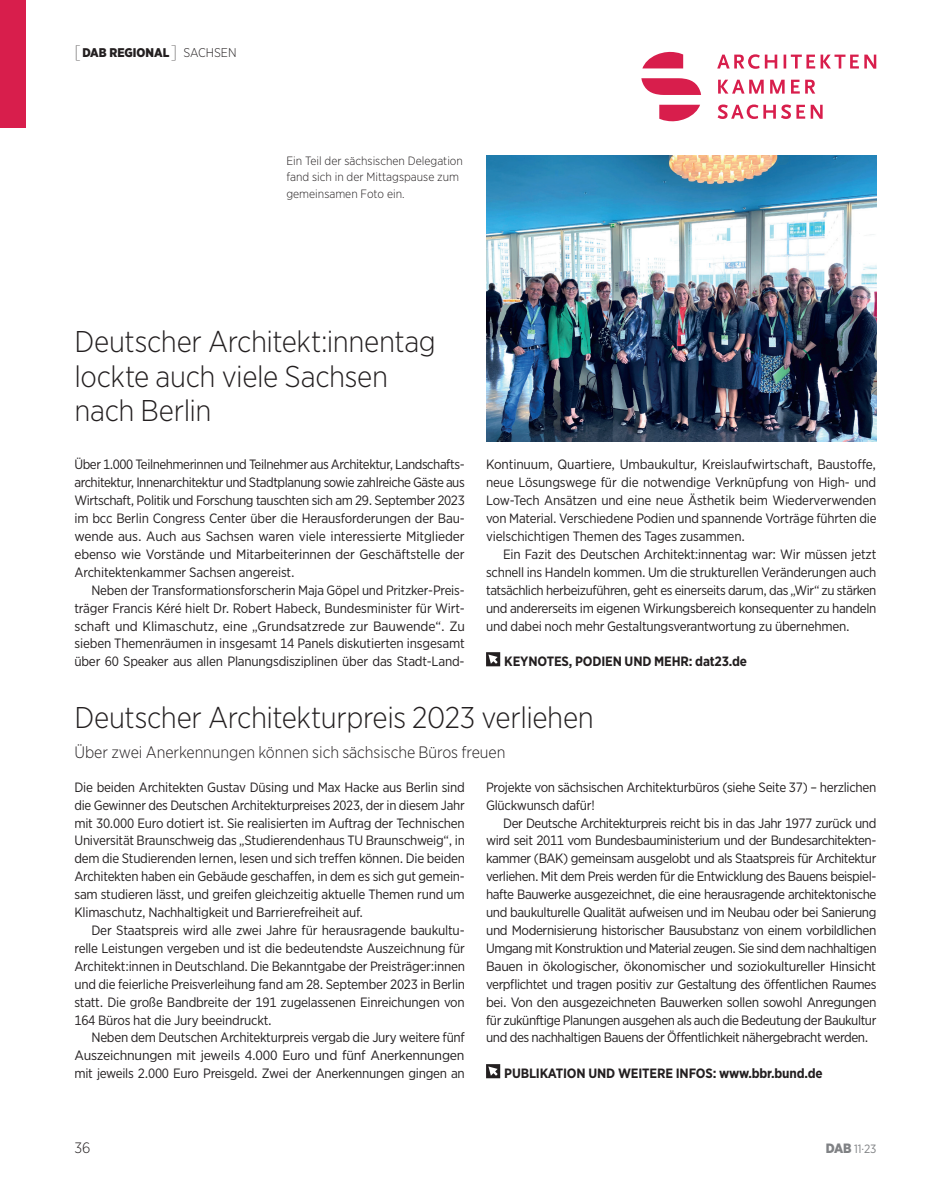
<style>
.page{position:relative;width:936px;height:1191px;background:#fff}
.page>*{position:absolute;margin:0;border:0;box-sizing:border-box;transform-origin:0 0}
.t1{font:300 30px/34.5px "Gotham Narrow";letter-spacing:-.015em;color:#231f20}
.t2{font:300 16.5px "Gotham Narrow";letter-spacing:-.005em;color:#231f20}
.t3{font:300 15px "Gotham Narrow";color:#231f20}
.t4{font:13.5px/17.9px "Gotham Narrow";letter-spacing:-.015em;color:#231f20;text-align:justify}
.t5{font:700 13.5px "Gotham Narrow";letter-spacing:-.01em;color:#231f20}
.t6{font:900 12.6px "Gotham Narrow";color:#231f20}
.t7{font:300 12px/16.5px "Gotham Narrow";color:#231f20}
.t8{font:12px "Gotham Narrow";color:#808285}
.s1{font-weight:100;font-size:18px}
.s2{font-weight:300}
.s3{font-weight:900;font-size:13.5px}
</style>
<div class="page">
<img style="left:486px;top:155px;width:390px;height:287px">
<svg style="left:486px;top:652px;width:14px;height:14px"></svg>
<svg style="left:486px;top:1064px;width:14px;height:14px"></svg>
<div style="left:0;top:0;width:26px;height:128px;background:#d81e4c"></div>
<svg style="left:717px;top:104px;width:105px;height:15px"></svg>
<svg style="left:718px;top:80px;width:97px;height:14px"></svg>
<svg style="left:717px;top:54px;width:159px;height:15px"></svg>
<svg style="left:641px;top:51px;width:60px;height:71px"></svg>
<p class="t6" style="left:74px;top:44px;width:164px"><span class="s1">[</span>DAB REGIONAL<span class="s1">]</span> <span class="s2">Sachse n</span></p>
<p class="t7" style="left:286px;top:152px;width:178px">Ein Teil der sächsischen Delegation fand sich in der Mittagspause zum gemeinsamen Foto ein.</p>
<h1 class="t1" style="left:74px;top:323px;width:363px">Deutscher Architekt:innentag lockte auch viele Sachsen nach Berlin</h1>
<p class="t4" style="left:74px;top:455px;width:392px">Über 1.000 Teilnehmerinnen und Teilnehmer aus Architektur, Landschafts&shy;architektur, Innenarchitektur und Stadtplanung sowie zahlreiche Gäste aus Wirtschaft, Politik und Forschung tauschten sich am 29. September 2023 im bcc Berlin Congress Center über die Herausforderungen der Bau&shy;wende aus. Auch aus Sachsen waren viele interessierte Mitglieder ebenso wie Vorstände und Mitarbeiterinnen der Geschäftstelle der Architektenkammer Sachsen angereist.</p>
<p class="t4" style="left:74px;top:581px;width:392px;text-indent:17px">Neben der Transformationsforscherin Maja Göpel und Pritzker-Preis&shy;träger Francis Kéré hielt Dr. Robert Habeck, Bundesminister für Wirt&shy;schaft und Klimaschutz, eine „Grundsatzrede zur Bauwende“. Zu sieben Themenräumen in insgesamt 14 Panels diskutierten insgesamt über 60 Speaker aus allen Planungsdisziplinen über das Stadt-Land-</p>
<p class="t4" style="left:486px;top:455px;width:392px">Kontinuum, Quartiere, Umbaukultur, Kreislaufwirtschaft, Baustoffe, neue Lösungswege für die notwendige Verknüpfung von High- und Low-Tech Ansätzen und eine neue Ästhetik beim Wiederverwenden von Material. Verschiedene Podien und spannende Vorträge führten die vielschichtigen Themen des Tages zusammen.</p>
<p class="t4" style="left:486px;top:545px;width:392px;text-indent:17px">Ein Fazit des Deutschen Architekt:innentag war: Wir müssen jetzt schnell ins Handeln kommen. Um die strukturellen Veränderungen auch tatsächlich herbeizuführen, geht es einerseits darum, das „Wir“ zu stärken und andererseits im eigenen Wirkungsbereich konsequenter zu handeln und dabei noch mehr Gestaltungsverantwortung zu übernehmen.</p>
<p class="t5" style="left:504px;top:653px;width:244px">KEYNOTES, PODIEN UND MEHR: dat23.de</p>
<h1 class="t1" style="left:74px;top:699px;width:521px">Deutscher Architekturpreis 2023 verliehen</h1>
<p class="t2" style="left:74px;top:742px;width:432px">Über zwei Anerkennungen können sich sächsische Büros freuen</p>
<p class="t4" style="left:74px;top:777px;width:392px">Die beiden Architekten Gustav Düsing und Max Hacke aus Berlin sind die Gewinner des Deutschen Architekturpreises 2023, der in diesem Jahr mit 30.000 Euro dotiert ist. Sie realisierten im Auftrag der Technischen Universität Braunschweig das „Studierendenhaus TU Braunschweig“, in dem die Studierenden lernen, lesen und sich treffen können. Die beiden Architekten haben ein Gebäude geschaffen, in dem es sich gut gemein&shy;sam studieren lässt, und greifen gleichzeitig aktuelle Themen rund um Klimaschutz, Nachhaltigkeit und Barrierefreiheit auf.</p>
<p class="t4" style="left:74px;top:921px;width:392px;text-indent:17px">Der Staatspreis wird alle zwei Jahre für herausragende baukultu&shy;relle Leistungen vergeben und ist die bedeutendste Auszeichnung für Architekt:innen in Deutschland. Die Bekanntgabe der Preisträger:innen und die feierliche Preisverleihung fand am 28. September 2023 in Berlin statt. Die große Bandbreite der 191 zugelassenen Einreichungen von 164 Büros hat die Jury beeindruckt.</p>
<p class="t4" style="left:74px;top:1028px;width:392px;text-indent:17px">Neben dem Deutschen Architekturpreis vergab die Jury weitere fünf Auszeichnungen mit jeweils 4.000 Euro und fünf Anerkennungen mit jeweils 2.000 Euro Preisgeld. Zwei der Anerkennungen gingen an</p>
<p class="t4" style="left:486px;top:777px;width:392px">Projekte von sächsischen Architekturbüros (siehe Seite 37) – herzlichen<br>Glückwunsch dafür!</p>
<p class="t4" style="left:486px;top:813px;width:392px;text-indent:17px">Der Deutsche Architekturpreis reicht bis in das Jahr 1977 zurück und wird seit 2011 vom Bundesbauministerium und der Bundesarchitekten&shy;kammer (BAK) gemeinsam ausgelobt und als Staatspreis für Architektur verliehen. Mit dem Preis werden für die Entwicklung des Bauens beispiel&shy;hafte Bauwerke ausgezeichnet, die eine herausragende architektonische und baukulturelle Qualität aufweisen und im Neubau oder bei Sanierung und Modernisierung historischer Bausubstanz von einem vorbildlichen Umgang mit Konstruktion und Material zeugen. Sie sind dem nachhaltigen Bauen in ökologischer, ökonomischer und soziokultureller Hinsicht verpflichtet und tragen positiv zur Gestaltung des öffentlichen Raumes bei. Von den ausgezeichneten Bauwerken sollen sowohl Anregungen für zukünftige Planungen ausgehen als auch die Bedeutung der Baukultur und des nachhaltigen Bauens der Öffentlichkeit nähergebracht werden.</p>
<p class="t5" style="left:504px;top:1064px;width:320px">PUBLIKATION UND WEITERE INFOS: www.bbr.bund.de</p>
<p class="t3" style="left:74px;top:1138px;width:18px">36</p>
<p class="t8" style="left:825px;top:1141px;width:52px"><span class="s3">DAB</span> 11·23</p>
</div>
